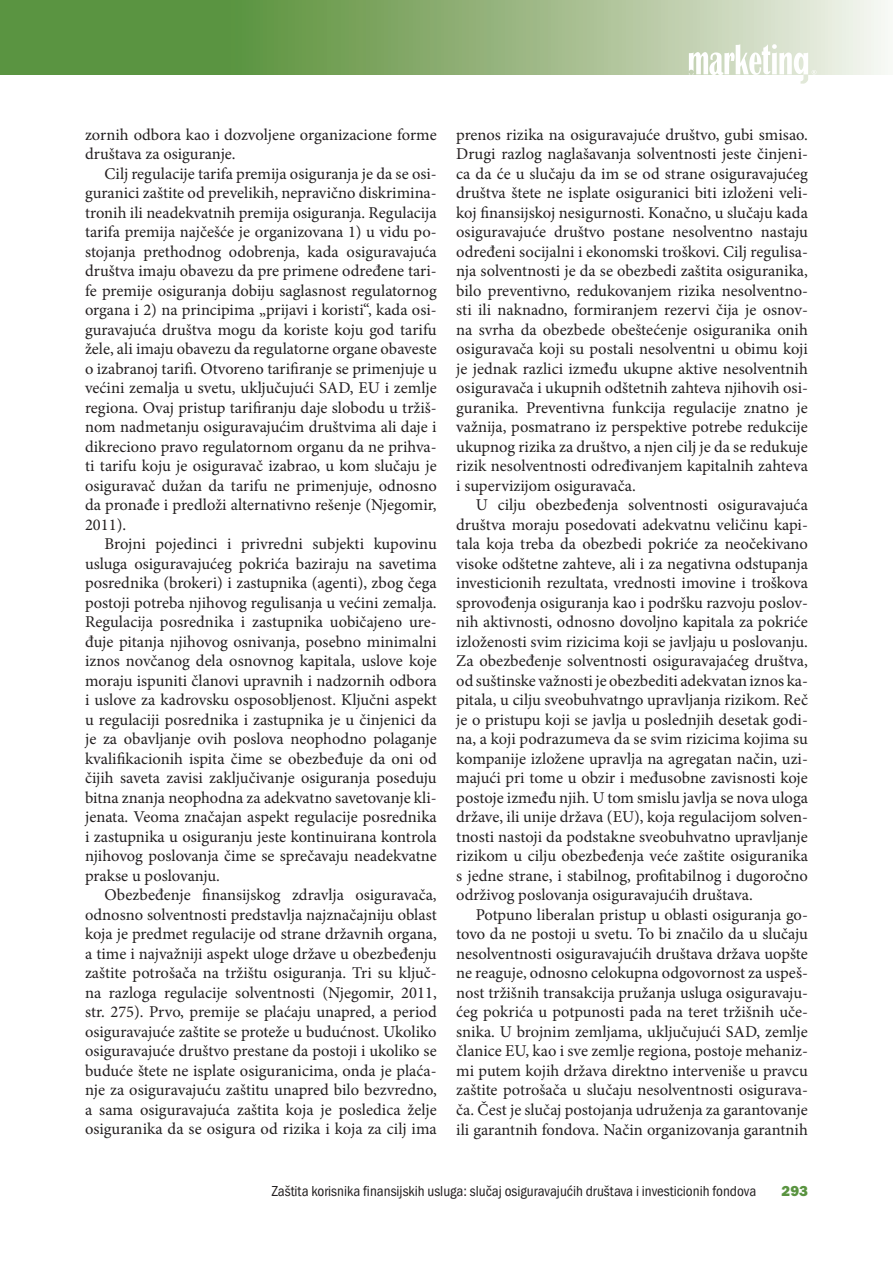
<style>
.page{position:relative;width:893px;height:1263px;background:#fff}
.page>*{position:absolute;margin:0;border:0;box-sizing:border-box;transform-origin:0 0}
.t1{font:16.5px/19.5px "Minion Pro";color:#231f20;text-align:justify}
.t2{font:condensed 15px "Franklin Got Itc TEE";color:#231f20}
.t3{font:15px "Franklin Got Itc TEE Heav";color:#5a9441}
</style>
<div class="page">
<svg style="left:0;top:0;width:885px;height:74px;background:#8db176"></svg>
<svg style="left:689px;top:44px;width:127px;height:40px"></svg>
<p class="t1" style="left:85px;top:125px;width:353px">zornih odbora kao i dozvoljene organizacione forme društava za osiguranje.</p>
<p class="t1" style="left:85px;top:164px;width:353px;text-indent:20px">Cilj regulacije tarifa premija osiguranja je da se osi&shy;guranici zaštite od prevelikih, nepravično diskrimina&shy;tronih ili neadekvatnih premija osiguranja. Regulacija tarifa premija najčešće je organizovana 1) u vidu po&shy;stojanja prethodnog odobrenja, kada osiguravajuća društva imaju obavezu da pre primene određene tari&shy;fe premije osiguranja dobiju saglasnost regulatornog organa i 2) na principima „prijavi i koristi“, kada osi&shy;guravajuća društva mogu da koriste koju god tarifu žele, ali imaju obavezu da regulatorne organe obaveste o izabranoj tarifi. Otvoreno tarifiranje se primenjuje u većini zemalja u svetu, uključujući SAD, EU i zemlje regiona. Ovaj pristup tarifiranju daje slobodu u tržiš&shy;nom nadmetanju osiguravajućim društvima ali daje i dikreciono pravo regulatornom organu da ne prihva&shy;ti tarifu koju je osiguravač izabrao, u kom slučaju je osiguravač dužan da tarifu ne primenjuje, odnosno da pronađe i predloži alternativno rešenje (Njegomir, 2011).</p>
<p class="t1" style="left:85px;top:534px;width:353px;text-indent:20px">Brojni pojedinci i privredni subjekti kupovinu usluga osiguravajućeg pokrića baziraju na savetima posrednika (brokeri) i zastupnika (agenti), zbog čega postoji potreba njihovog regulisanja u većini zemalja.<br>Regulacija posrednika i zastupnika uobičajeno ure&shy;đuje pitanja njihovog osnivanja, posebno minimalni iznos novčanog dela osnovnog kapitala, uslove koje moraju ispuniti članovi upravnih i nadzornih odbora i uslove za kadrovsku osposobljenost. Ključni aspekt u regulaciji posrednika i zastupnika je u činjenici da je za obavljanje ovih poslova neophodno polaganje kvalifikacionih ispita čime se obezbeđuje da oni od čijih saveta zavisi zaključivanje osiguranja poseduju bitna znanja neophodna za adekvatno savetovanje kli&shy;jenata. Veoma značajan aspekt regulacije posrednika i zastupnika u osiguranju jeste kontinuirana kontrola njihovog poslovanja čime se sprečavaju neadekvatne prakse u poslovanju.</p>
<p class="t1" style="left:85px;top:885px;width:353px;text-indent:20px">Obezbeđenje finansijskog zdravlja osiguravača, odnosno solventnosti predstavlja najznačajniju oblast koja je predmet regulacije od strane državnih organa, a time i najvažniji aspekt uloge države u obezbeđenju zaštite potrošača na tržištu osiguranja. Tri su ključ&shy;na razloga regulacije solventnosti (Njegomir, 2011, str. 275). Prvo, premije se plaćaju unapred, a period osiguravajuće zaštite se proteže u budućnost. Ukoliko osiguravajuće društvo prestane da postoji i ukoliko se buduće štete ne isplate osiguranicima, onda je plaća&shy;nje za osiguravajuću zaštitu unapred bilo bezvredno, a sama osiguravajuća zaštita koja je posledica želje osiguranika da se osigura od rizika i koja za cilj ima</p>
<p class="t1" style="left:456px;top:125px;width:353px">prenos rizika na osiguravajuće društvo, gubi smisao.<br>Drugi razlog naglašavanja solventnosti jeste činjeni&shy;ca da će u slučaju da im se od strane osiguravajućeg društva štete ne isplate osiguranici biti izloženi veli&shy;koj finansijskoj nesigurnosti. Konačno, u slučaju kada osiguravajuće društvo postane nesolventno nastaju određeni socijalni i ekonomski troškovi. Cilj regulisa&shy;nja solventnosti je da se obezbedi zaštita osiguranika, bilo preventivno, redukovanjem rizika nesolventno&shy;sti ili naknadno, formiranjem rezervi čija je osnov&shy;na svrha da obezbede obeštećenje osiguranika onih osiguravača koji su postali nesolventni u obimu koji je jednak razlici između ukupne aktive nesolventnih osiguravača i ukupnih odštetnih zahteva njihovih osi&shy;guranika. Preventivna funkcija regulacije znatno je važnija, posmatrano iz perspektive potrebe redukcije ukupnog rizika za društvo, a njen cilj je da se redukuje rizik nesolventnosti određivanjem kapitalnih zahteva i supervizijom osiguravača.</p>
<p class="t1" style="left:456px;top:495px;width:353px;text-indent:20px">U cilju obezbeđenja solventnosti osiguravajuća društva moraju posedovati adekvatnu veličinu kapi&shy;tala koja treba da obezbedi pokriće za neočekivano visoke odštetne zahteve, ali i za negativna odstupanja investicionih rezultata, vrednosti imovine i troškova sprovođenja osiguranja kao i podršku razvoju poslov&shy;nih aktivnosti, odnosno dovoljno kapitala za pokriće izloženosti svim rizicima koji se javljaju u poslovanju.<br>Za obezbeđenje solventnosti osiguravajaćeg društva, od suštinske važnosti je obezbediti adekvatan iznos ka&shy;pitala, u cilju sveobuhvatngo upravljanja rizikom. Reč je o pristupu koji se javlja u poslednjih desetak godi&shy;na, a koji podrazumeva da se svim rizicima kojima su kompanije izložene upravlja na agregatan način, uzi&shy;majući pri tome u obzir i međusobne zavisnosti koje postoje između njih. U tom smislu javlja se nova uloga države, ili unije država (EU), koja regulacijom solven&shy;tnosti nastoji da podstakne sveobuhvatno upravljanje rizikom u cilju obezbeđenja veće zaštite osiguranika s jedne strane, i stabilnog, profitabilnog i dugoročno održivog poslovanja osiguravajućih društava.</p>
<p class="t1" style="left:456px;top:905px;width:353px;text-indent:20px">Potpuno liberalan pristup u oblasti osiguranja go&shy;tovo da ne postoji u svetu. To bi značilo da u slučaju nesolventnosti osiguravajućih društava država uopšte ne reaguje, odnosno celokupna odgovornost za uspeš&shy;nost tržišnih transakcija pružanja usluga osiguravaju&shy;ćeg pokrića u potpunosti pada na teret tržišnih uče&shy;snika. U brojnim zemljama, uključujući SAD, zemlje članice EU, kao i sve zemlje regiona, postoje mehaniz&shy;mi putem kojih država direktno interveniše u pravcu zaštite potrošača u slučaju nesolventnosti osigurava&shy;ča. Čest je slučaj postojanja udruženja za garantovanje ili garantnih fondova. Način organizovanja garantnih</p>
<p class="t2" style="left:272px;top:1183px;width:486px">Zaštita korisnika finansijskih usluga: slučaj osiguravajućih društava i investicionih fondova</p>
<p class="t3" style="left:782px;top:1182px;width:28px">293</p>
</div>
